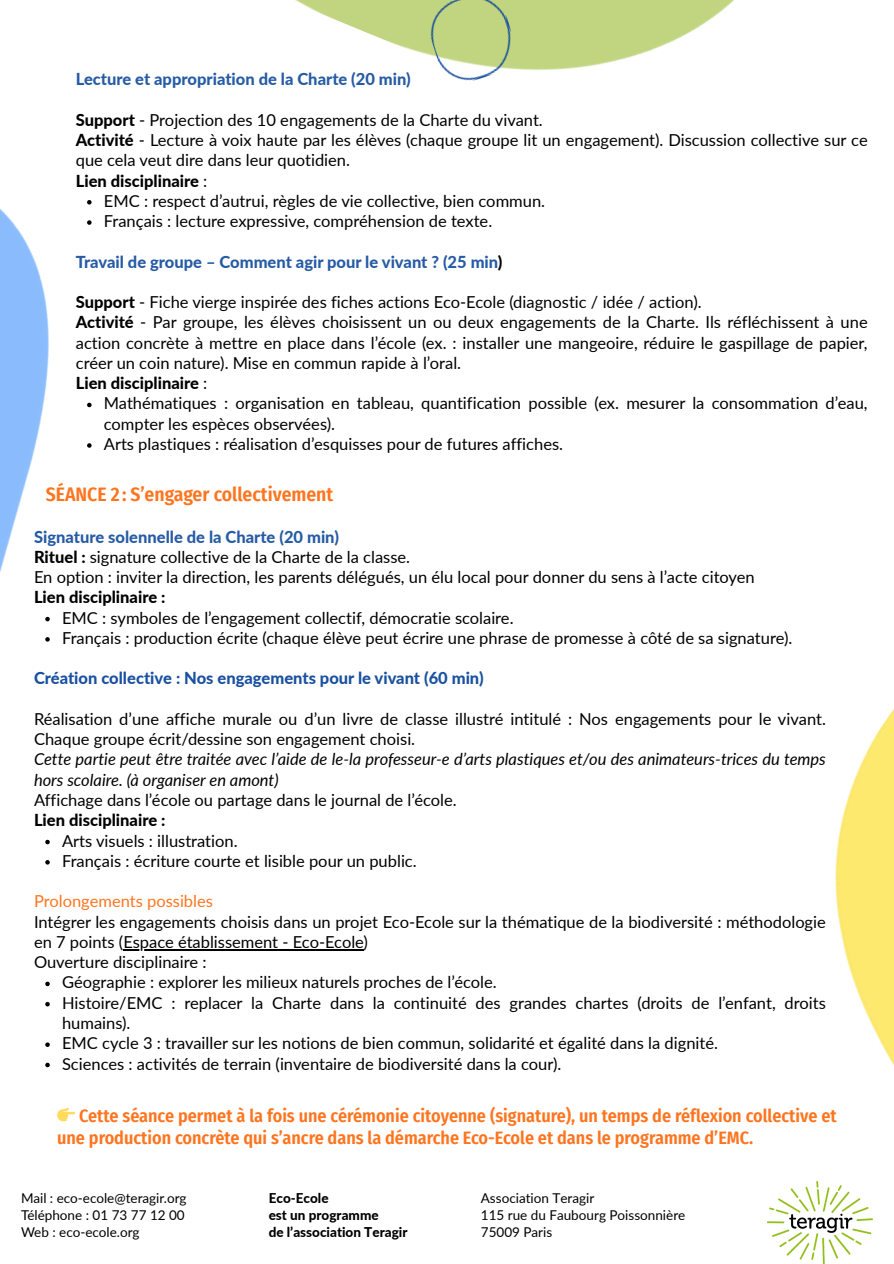
<style>
.page{position:relative;width:894px;height:1264px;background:#fff}
.page>*{position:absolute;margin:0;border:0;box-sizing:border-box;transform-origin:0 0}
.t1{font:600 19.5px "Fira Sans Condensed";color:#ff751f}
.t2{font:600 18px/22.5px "Fira Sans Condensed";color:#ff751f}
.t3{font:16.5px/20.2px "Lato";color:#000}
.t4{font:italic 16.5px/20.2px "Lato";color:#000}
.t5{font:800 16.5px "Lato";color:#265ba5}
.t6{font:800 16.5px "Lato";color:#000}
.t7{font:800 16.5px "Lato";color:#1950a0}
.t8{font:16.5px "Lato";color:#ff751f}
.t9{font:13.5px/17px "Lato";color:#000}
.t10{font:800 13.5px/17px "Lato";color:#000}
.s1{font-weight:800}
.s2{font-weight:400}
.s3{color:#000}
.s4{font-weight:800;color:#265ba5}
</style>
<div class="page">
<img style="left:295px;top:0;width:440px;height:71px">
<img style="left:422px;top:0;width:100px;height:81px">
<img style="left:835px;top:710px;width:58px;height:511px">
<img style="left:0;top:204px;width:91px;height:438px">
<img style="left:767px;top:1181px;width:105px;height:82px">
<svg style="left:87px;top:200px;width:5px;height:4px"></svg>
<svg style="left:87px;top:220px;width:5px;height:5px"></svg>
<svg style="left:87px;top:403px;width:5px;height:4px"></svg>
<svg style="left:87px;top:443px;width:5px;height:5px"></svg>
<svg style="left:45px;top:617px;width:5px;height:4px"></svg>
<svg style="left:45px;top:637px;width:5px;height:4px"></svg>
<svg style="left:45px;top:839px;width:5px;height:5px"></svg>
<svg style="left:45px;top:860px;width:5px;height:4px"></svg>
<hr style="left:123px;top:949px;width:240px;height:1px;background:#000">
<svg style="left:45px;top:981px;width:5px;height:5px"></svg>
<svg style="left:45px;top:1001px;width:5px;height:5px"></svg>
<svg style="left:45px;top:1042px;width:5px;height:4px"></svg>
<svg style="left:45px;top:1062px;width:5px;height:5px"></svg>
<p class="t5" style="left:76px;top:69px;width:336px">Lecture et appropriation de la Charte (20 min)</p>
<p class="t3" style="left:76px;top:109px;width:468px"><span class="s1">Support</span> - Projection des 10 engagements de la Charte du vivant.</p>
<p class="t3" style="left:76px;top:129px;width:793px"><span class="s1">Activité</span> - Lecture à voix haute par les élèves (chaque groupe lit un engagement). Discussion collective sur ce</p>
<p class="t3" style="left:76px;top:150px;width:276px">que cela veut dire dans leur quotidien.</p>
<p class="t6" style="left:76px;top:170px;width:133px">Lien disciplinaire <span class="s2">:</span></p>
<p class="t3" style="left:104px;top:190px;width:442px">EMC : respect d’autrui, règles de vie collective, bien commun.</p>
<p class="t3" style="left:104px;top:210px;width:390px">Français : lecture expressive, compréhension de texte.</p>
<p class="t5" style="left:76px;top:251px;width:428px">Travail de groupe – Comment agir pour le vivant ? (25 min<span class="s3">)</span></p>
<p class="t3" style="left:76px;top:291px;width:793px"><span class="s1">Support</span> - Fiche vierge inspirée des fiches actions Eco-Ecole (diagnostic / idée / action).<br><span class="s1">Activité</span> - Par groupe, les élèves choisissent un ou deux engagements de la Charte. Ils réfléchissent à une action concrète à mettre en place dans l’école (ex. : installer une mangeoire, réduire le gaspillage de papier, créer un coin nature). Mise en commun rapide à l’oral.<br><span class="s1">Lien disciplinaire</span> :</p>
<p class="t3" style="left:104px;top:393px;width:765px">Mathématiques : organisation en tableau, quantification possible (ex. mesurer la consommation d’eau, compter les espèces observées).<br>Arts plastiques : réalisation d’esquisses pour de futures affiches.</p>
<p class="t1" style="left:46px;top:482px;width:289px">SÉANCE 2: S’engager collectivement</p>
<p class="t3" style="left:34px;top:526px;width:722px"><span class="s4">Signature solennelle de la Charte (20 min)<br></span><span class="s1">Rituel :</span> signature collective de la Charte de la classe.<br>En option : inviter la direction, les parents délégués, un élu local pour donner du sens à l’acte citoyen</p>
<p class="t6" style="left:34px;top:587px;width:133px">Lien disciplinaire :</p>
<p class="t3" style="left:62px;top:607px;width:731px">EMC : symboles de l’engagement collectif, démocratie scolaire.<br>Français : production écrite (chaque élève peut écrire une phrase de promesse à côté de sa signature).</p>
<p class="t7" style="left:34px;top:668px;width:451px">Création collective : Nos engagements pour le vivant (60 min)</p>
<p class="t3" style="left:34px;top:708px;width:793px">Réalisation d’une affiche murale ou d’un livre de classe illustré intitulé : Nos engagements pour le vivant.<br>Chaque groupe écrit/dessine son engagement choisi.</p>
<p class="t4" style="left:34px;top:749px;width:793px">Cette partie peut être traitée avec l’aide de le-la professeur-e d’arts plastiques et/ou des animateurs-trices du temps hors scolaire. (à organiser en amont)</p>
<p class="t3" style="left:34px;top:789px;width:424px">Affichage dans l’école ou partage dans le journal de l’école.</p>
<p class="t6" style="left:34px;top:810px;width:133px">Lien disciplinaire :</p>
<p class="t3" style="left:62px;top:830px;width:356px">Arts visuels : illustration.<br>Français : écriture courte et lisible pour un public.</p>
<p class="t8" style="left:34px;top:891px;width:180px">Prolongements possibles</p>
<p class="t3" style="left:34px;top:911px;width:793px">Intégrer les engagements choisis dans un projet Eco-Ecole sur la thématique de la biodiversité : méthodologie</p>
<p class="t3" style="left:34px;top:931px;width:335px">en 7 points (Espace établissement - Eco-Ecole)</p>
<p class="t3" style="left:34px;top:951px;width:174px">Ouverture disciplinaire :</p>
<p class="t3" style="left:62px;top:971px;width:436px">Géographie : explorer les milieux naturels proches de l’école.</p>
<p class="t3" style="left:62px;top:992px;width:765px">Histoire/EMC : replacer la Charte dans la continuité des grandes chartes (droits de l’enfant, droits</p>
<p class="t3" style="left:62px;top:1012px;width:70px">humains).</p>
<p class="t3" style="left:62px;top:1032px;width:657px">EMC cycle 3 : travailler sur les notions de bien commun, solidarité et égalité dans la dignité.</p>
<p class="t3" style="left:62px;top:1052px;width:500px">Sciences : activités de terrain (inventaire de biodiversité dans la cour).</p>
<p class="t2" style="left:57px;top:1104px;width:781px;text-indent:22px">Cette séance permet à la fois une cérémonie citoyenne (signature), un temps de réflexion collective et une production concrète qui s’ancre dans la démarche Eco-Ecole et dans le programme d’EMC.</p>
<p class="t9" style="left:21px;top:1189px;width:167px">Mail : eco-ecole@teragir.org<br>Téléphone : 01 73 77 12 00<br>Web : eco-ecole.org</p>
<p class="t10" style="left:268px;top:1189px;width:140px">Eco-Ecole<br>est un programme<br>de l’association Teragir</p>
<p class="t9" style="left:480px;top:1189px;width:206px">Association Teragir<br>115 rue du Faubourg Poissonnière<br>75009 Paris</p>
</div>
